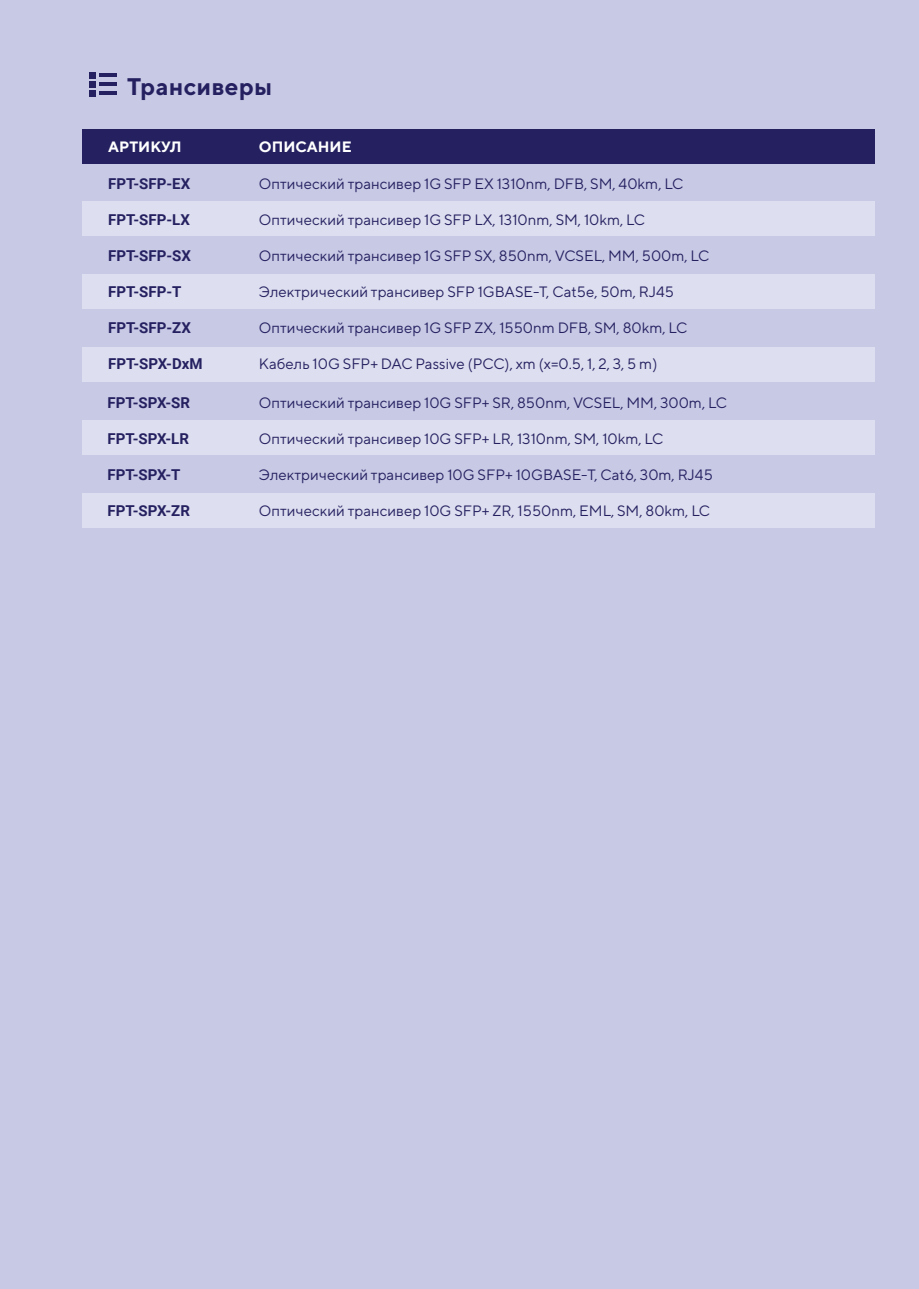
<style>
.page{position:relative;width:919px;height:1289px;background:#fff}
.page>*{position:absolute;margin:0;border:0;box-sizing:border-box;transform-origin:0 0}
.t1{font:700 24px "TT Norms";letter-spacing:.02em;color:#252161}
.t2{font:15px "TT Norms";color:#252161}
.t3{font:700 15px "Roboto";color:#252161}
.t4{font:700 15px "TT Norms";color:#fff}
</style>
<div class="page">
<div style="left:0;top:0;width:918px;height:1288px;background:#c7c9e5"></div>
<div style="left:82px;top:202px;width:792px;height:34px;background:#dddeef"></div>
<div style="left:82px;top:129px;width:792px;height:34px;background:#252161"></div>
<div style="left:82px;top:274px;width:792px;height:35px;background:#dddeef"></div>
<div style="left:82px;top:347px;width:792px;height:35px;background:#dddeef"></div>
<hr style="left:99px;top:74px;width:17px;height:3px;background:#252161">
<hr style="left:99px;top:83px;width:17px;height:3px;background:#252161">
<svg style="left:89px;top:72px;width:6px;height:24px"></svg>
<hr style="left:99px;top:92px;width:17px;height:3px;background:#252161">
<div style="left:82px;top:420px;width:792px;height:34px;background:#dddeef"></div>
<div style="left:82px;top:493px;width:792px;height:34px;background:#dddeef"></div>
<h1 class="t1" style="left:127px;top:71px;width:146px">Трансиверы</h1>
<p class="t4" style="left:108px;top:138px;width:75px">АРТИКУЛ</p>
<p class="t4" style="left:259px;top:138px;width:94px">ОПИСАНИЕ</p>
<p class="t3" style="left:108px;top:173px;width:83px">FPT-SFP-EX</p>
<p class="t3" style="left:108px;top:209px;width:83px">FPT-SFP-LX</p>
<p class="t3" style="left:108px;top:245px;width:84px">FPT-SFP-SX</p>
<p class="t3" style="left:108px;top:281px;width:75px">FPT-SFP-T</p>
<p class="t3" style="left:108px;top:317px;width:84px">FPT-SFP-ZX</p>
<p class="t3" style="left:108px;top:353px;width:96px">FPT-SPX-DxM</p>
<p class="t3" style="left:107px;top:392px;width:84px">FPT-SPX-SR</p>
<p class="t3" style="left:107px;top:428px;width:83px">FPT-SPX-LR</p>
<p class="t3" style="left:107px;top:464px;width:75px">FPT-SPX-T</p>
<p class="t3" style="left:107px;top:500px;width:84px">FPT-SPX-ZR</p>
<p class="t2" style="left:259px;top:174px;width:426px">Оптический трансивер 1G SFP EX 1310nm, DFB, SM, 40km, LC</p>
<p class="t2" style="left:259px;top:210px;width:387px">Оптический трансивер 1G SFP LX, 1310nm, SM, 10km, LC</p>
<p class="t2" style="left:259px;top:246px;width:452px">Оптический трансивер 1G SFP SX, 850nm, VCSEL, MM, 500m, LC</p>
<p class="t2" style="left:259px;top:283px;width:416px">Электрический трансивер SFP 1GBASE-T, Cat5e, 50m, RJ45</p>
<p class="t2" style="left:259px;top:319px;width:430px">Оптический трансивер 1G SFP ZX, 1550nm DFB, SM, 80km, LC</p>
<p class="t2" style="left:259px;top:355px;width:400px">Кабель 10G SFP+ DAC Passive (PCC), xm (x=0.5, 1, 2, 3, 5 m)</p>
<p class="t2" style="left:259px;top:393px;width:469px">Оптический трансивер 10G SFP+ SR, 850nm, VCSEL, MM, 300m, LC</p>
<p class="t2" style="left:259px;top:429px;width:406px">Оптический трансивер 10G SFP+ LR, 1310nm, SM, 10km, LC</p>
<p class="t2" style="left:259px;top:465px;width:455px">Электрический трансивер 10G SFP+ 10GBASE-T, Cat6, 30m, RJ45</p>
<p class="t2" style="left:259px;top:501px;width:452px">Оптический трансивер 10G SFP+ ZR, 1550nm, EML, SM, 80km, LC</p>
</div>
